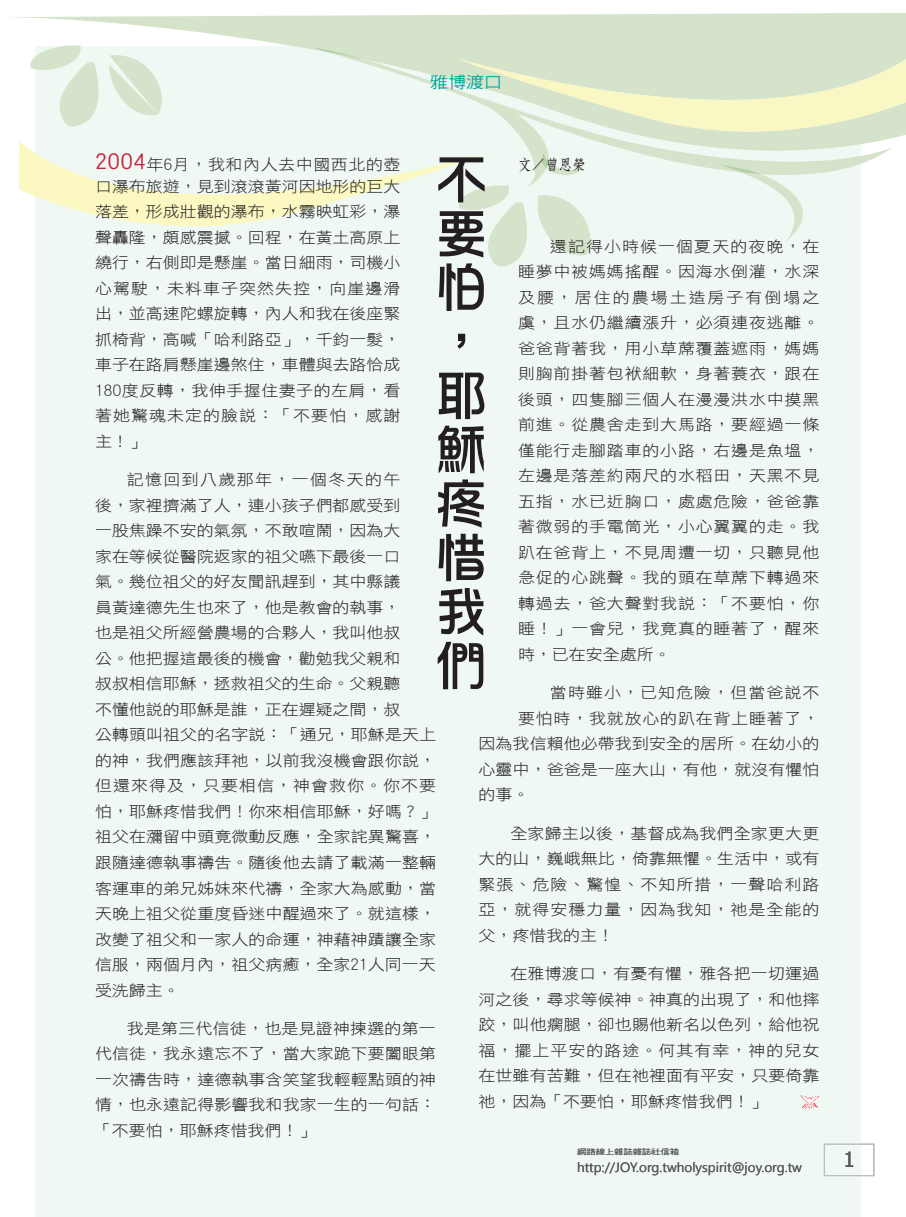
<style>
.page{position:relative;width:906px;height:1217px;background:#fff}
.page>*{position:absolute;margin:0;border:0;box-sizing:border-box;transform-origin:0 0}
.題目{font:54px/54px "DF Hua Zong W5 WIN BF";color:#231f20}
.t1{font:21px "Tahoma";color:#57585a}
.Normal沒空{font:16.2px "DF Hei W5 WIN BF";color:#00a99d;scale:1.11 1}
.t2{font:15.3px/25.5px "DF Hei W3 WIN BF";letter-spacing:.005em;color:#231f20;text-align:justify;scale:1.11 1}
.t3{font:15.3px "DF Hei W3 WIN BF";letter-spacing:.05em;color:#231f20;scale:1.11 1}
.t4{font:15.3px "DF Hei W3 WIN BF";letter-spacing:.065em;color:#231f20;scale:1.11 1}
.作者{font:15px "DF Fang Song W6 WIN BF";color:#231f20;scale:.9 1}
.t5{font:13.5px "Segoe UI";color:#57585a}
.t6{font:7.5px "DF Hei W5 WIN BF";letter-spacing:-.015em;color:#57585a;scale:1.25 1}
.s1{font-family:"DF Hei W5 WIN BF";font-size:21.6px;color:#c8233f}
</style>
<div class="page">
<div style="left:35px;top:47px;width:825px;height:1169px;background:#f0f8f3"></div>
<svg style="left:13px;top:13px;width:893px;height:125px"></svg>
<svg style="left:328px;top:52px;width:564px;height:139px"></svg>
<svg style="left:310px;top:47px;width:54px;height:12px"></svg>
<svg style="left:19px;top:141px;width:580px;height:125px"></svg>
<svg style="left:716px;top:163px;width:106px;height:77px"></svg>
<svg style="left:458px;top:47px;width:448px;height:84px;background:#e0eacb"></svg>
<svg style="left:26px;top:45px;width:145px;height:82px"></svg>
<div style="left:824px;top:1143px;width:50px;height:32px;border:1px solid #bcbdc0"></div>
<svg style="left:800px;top:1095px;width:19px;height:14px"></svg>
<p class="Normal沒空" style="left:430px;top:74px;width:66px">雅博渡口</p>
<p class="t2" style="left:95px;top:153px;width:277px;line-height:22px"><span class="s1">2004</span>年6月，我和內人去中國西北的壺口瀑布旅遊，見到滾滾黃河因地形的巨大</p>
<p class="t2" style="left:95px;top:199px;width:277px">落差，形成壯觀的瀑布，水霧映虹彩，瀑聲轟隆，頗感震撼。回程，在黃土高原上繞行，右側即是懸崖。當日細雨，司機小心駕駛，未料車子突然失控，向崖邊滑出，並高速陀螺旋轉，內人和我在後座緊抓椅背，高喊「哈利路亞」，千鈞一髮，車子在路肩懸崖邊煞住，車體與去路恰成180度反轉，我伸手握住妻子的左肩，看著她驚魂未定的臉說：「不要怕，感謝主！」</p>
<p class="t2" style="left:95px;top:466px;width:309px;text-align:left;text-indent:32px">記憶回到八歲那年，一個冬天的午<br>後，家裡擠滿了人，連小孩子們都感受到<br>一股焦躁不安的氣氛，不敢喧鬧，因為大<br>家在等候從醫院返家的祖父嚥下最後一口<br>氣。幾位祖父的好友聞訊趕到，其中縣議<br>員黃達德先生也來了，他是教會的執事，<br>也是祖父所經營農場的合夥人，我叫他叔<br>公。他把握這最後的機會，勸勉我父親和<br>叔叔相信耶穌，拯救祖父的生命。父親聽<br>不懂他說的耶穌是誰，正在遲疑之間，叔<br>公轉頭叫祖父的名字說：「通兄，耶穌是天上的神，我們應該拜祂，以前我沒機會跟你說，但還來得及，只要相信，神會救你。你不要怕，耶穌疼惜我們！你來相信耶穌，好嗎？」祖父在瀰留中頭竟微動反應，全家詫異驚喜，跟隨達德執事禱告。隨後他去請了載滿一整輛客運車的弟兄姊妹來代禱，全家大為感動，當天晚上祖父從重度昏迷中醒過來了。就這樣，改變了祖父和一家人的命運，神藉神蹟讓全家信服，兩個月內，祖父病癒，全家21人同一天受洗歸主。</p>
<p class="t2" style="left:95px;top:1015px;width:309px;text-indent:32px">我是第三代信徒，也是見證神揀選的第一代信徒，我永遠忘不了，當大家跪下要闔眼第一次禱告時，達德執事含笑望我輕輕點頭的神情，也永遠記得影響我和我家一生的一句話：「不要怕，耶穌疼惜我們！」</p>
<p class="題目" style="left:434px;top:152px;width:52px">不要怕，耶穌疼惜我們</p>
<p class="作者" style="left:518px;top:157px;width:76px">文／曾恩榮</p>
<p class="t2" style="left:518px;top:233px;width:273px;text-indent:32px">還記得小時候一個夏天的夜晚，在睡夢中被媽媽搖醒。因海水倒灌，水深及腰，居住的農場土造房子有倒塌之虞，且水仍繼續漲升，必須連夜逃離。爸爸背著我，用小草蓆覆蓋遮雨，媽媽則胸前掛著包袱細軟，身著蓑衣，跟在後頭，四隻腳三個人在漫漫洪水中摸黑前進。從農舍走到大馬路，要經過一條僅能行走腳踏車的小路，右邊是魚塭，左邊是落差約兩尺的水稻田，天黑不見五指，水已近胸口，處處危險，爸爸靠著微弱的手電筒光，小心翼翼的走。我趴在爸背上，不見周遭一切，只聽見他急促的心跳聲。我的頭在草蓆下轉過來轉過去，爸大聲對我說：「不要怕，你睡！」一會兒，我竟真的睡著了，醒來時，已在安全處所。</p>
<p class="t4" style="left:550px;top:684px;width:244px">當時雖小，已知危險，但當爸說不</p>
<p class="t3" style="left:518px;top:710px;width:273px">要怕時，我就放心的趴在背上睡著了，</p>
<p class="t2" style="left:478px;top:730px;width:309px">因為我信賴他必帶我到安全的居所。在幼小的</p>
<p class="t2" style="left:478px;top:756px;width:309px">心靈中，爸爸是一座大山，有他，就沒有懼怕</p>
<p class="t2" style="left:478px;top:781px;width:47px">的事。</p>
<p class="t2" style="left:478px;top:820px;width:309px;text-indent:32px">全家歸主以後，基督成為我們全家更大更大的山，巍峨無比，倚靠無懼。生活中，或有緊張、危險、驚惶、不知所措，一聲哈利路亞，就得安穩力量，因為我知，祂是全能的父，疼惜我的主！</p>
<p class="t2" style="left:478px;top:960px;width:309px;text-indent:32px">在雅博渡口，有憂有懼，雅各把一切運過河之後，尋求等候神。神真的出現了，和他摔跤，叫他瘸腿，卻也賜他新名以色列，給他祝福，擺上平安的路途。何其有幸，神的兒女在世雖有苦難，但在祂裡面有平安，只要倚靠祂，因為「不要怕，耶穌疼惜我們！」</p>
<p class="t6" style="left:577px;top:1147px;width:83px">網路線上雜誌雜誌社信箱</p>
<p class="t5" style="left:577px;top:1157px;width:226px">http://JOY.org.twholyspirit@joy.org.tw</p>
<p class="t5" style="left:691px;top:1157px;width:127px">holyspirit@joy.org.tw</p>
<p class="t1" style="left:843px;top:1144px;width:13px">1</p>
</div>
